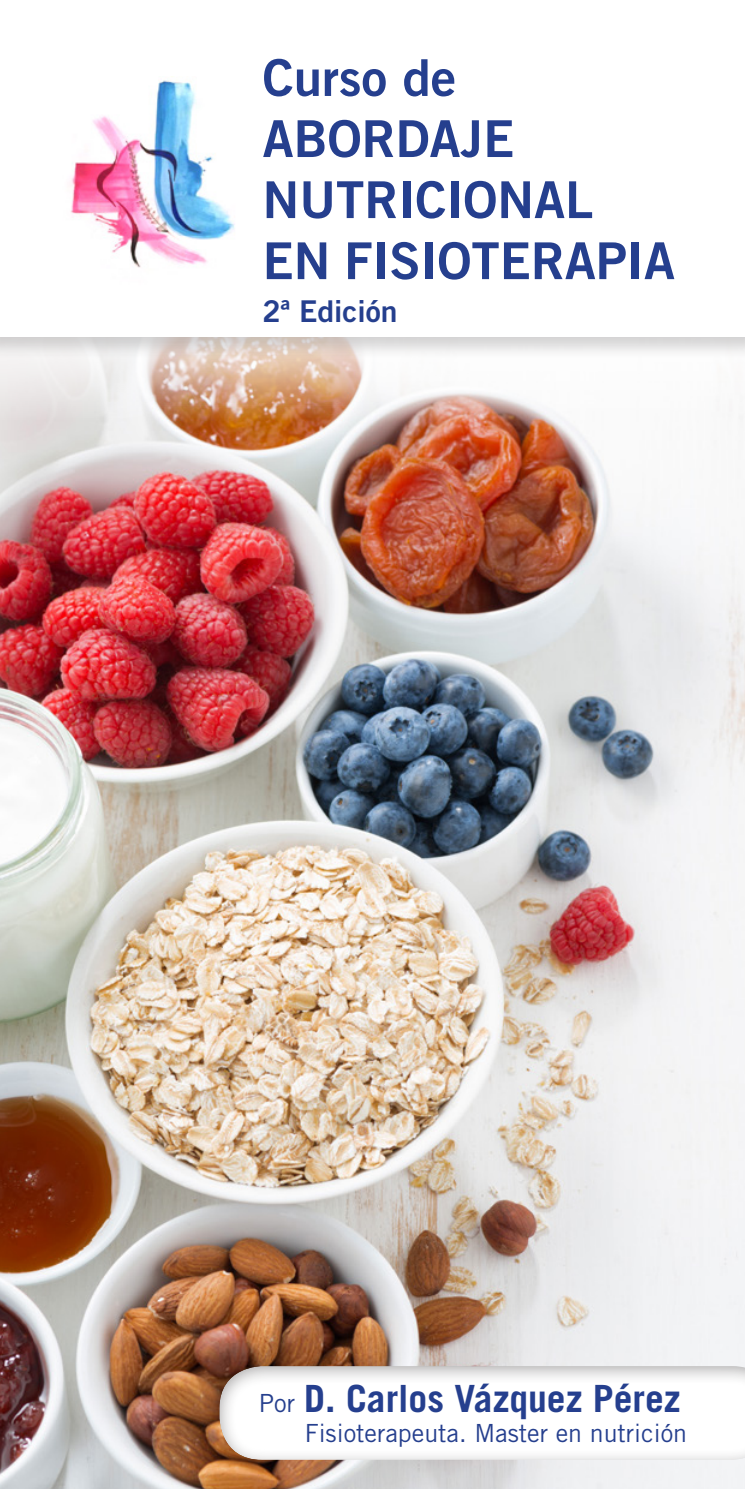
<style>
.page{position:relative;width:745px;height:1489px;background:#fff}
.page>*{position:absolute;margin:0;border:0;box-sizing:border-box;transform-origin:0 0}
.t1{font:50.75px/61px "Trade Gothic LT Std Bd 2";color:#253f8e}
.t2{font:45px/54px "Trade Gothic LT Std Bd 2";color:#253f8e}
.t3{font:700 37.5px "Trade Gothic LT Std";color:#253f8e}
.t4{font:30px "Trade Gothic LT Std Bd 2";color:#253f8e}
.t5{font:25px "Trade Gothic LT Std";color:#253f8e}
.s1{font-weight:400;font-size:25px}
</style>
<div class="page">
<img style="left:0;top:360px;width:744px;height:1128px">
<div style="left:215px;top:1361px;width:529px;height:100px;background:#231f20;opacity:.4"></div>
<div style="left:0;top:0;width:744px;height:360px;background:#231f20;opacity:.2"></div>
<div style="left:0;top:0;width:744px;height:337px;background:#fff"></div>
<img style="left:70px;top:80px;width:165px;height:188px">
<p class="t1" style="left:262px;top:46px;width:414px">Curso de<br>ABORDAJE<br>NUTRICIONAL<br>EN FISIOTERAPIA</p>
<p class="t4" style="left:262px;top:293px;width:136px">2ª edición</p>
<p class="t2" style="left:299px;top:53px;width:366px">Curso de<br>ABORDAJE<br>NUTRICIONAL EN<br>FISIOTERAPIA</p>
<p class="t3" style="left:259px;top:1374px;width:422px"><span class="s1">Por</span> D. Carlos Vázquez Pérez</p>
<p class="t5" style="left:304px;top:1417px;width:383px">Fisioterapeuta. Master en nutrición</p>
</div>
